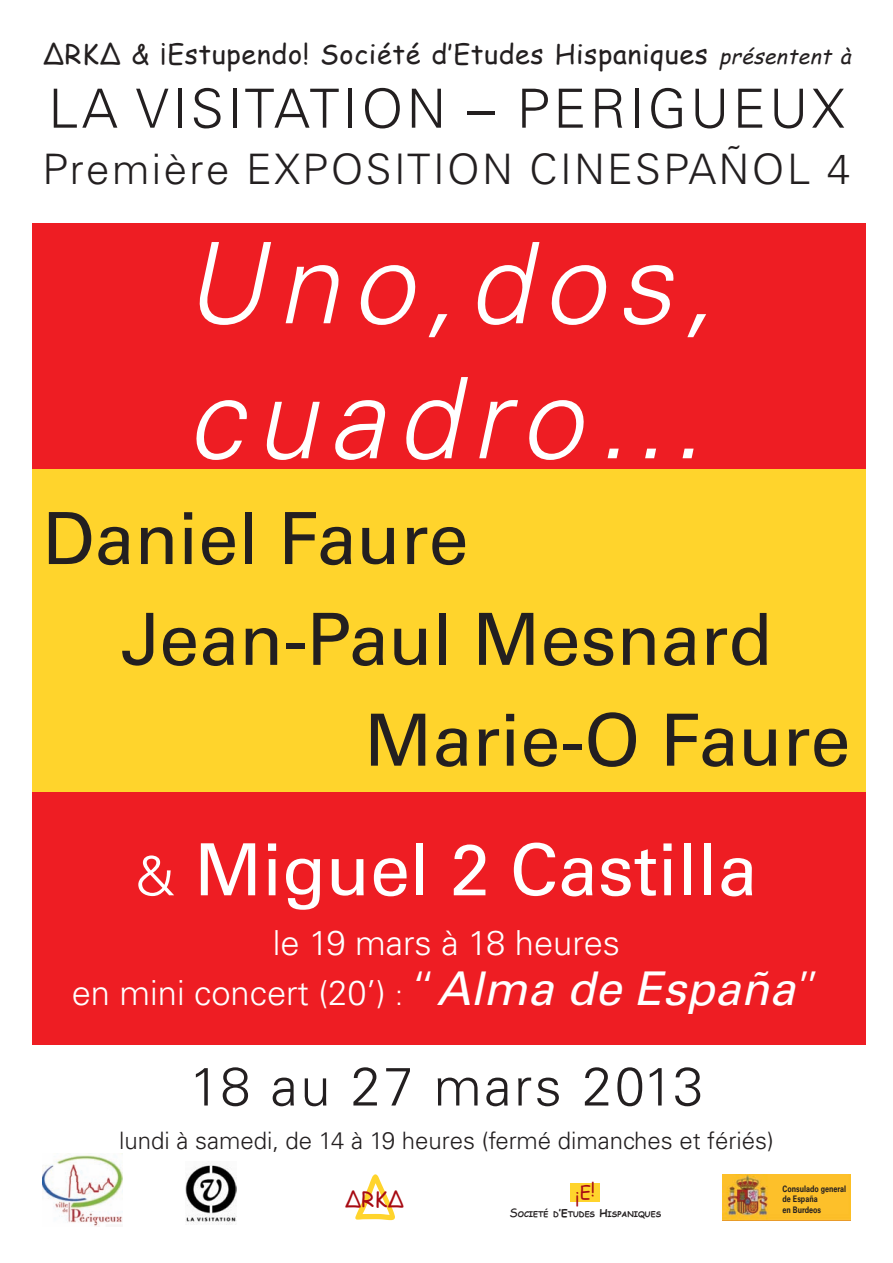
<style>
.page{position:relative;width:893px;height:1263px;background:#fff}
.page>*{position:absolute;margin:0;border:0;box-sizing:border-box;transform-origin:0 0}
.t1{font:italic 300 112.5px/135px "Univers";letter-spacing:.105em;color:#fff}
.t2{font:72px "Univers";color:#231f20}
.t3{font:72px "Univers";color:#fff}
.t4{font:300 54px "Univers";letter-spacing:.065em;color:#231f20}
.t5{font:54px "Comic Sans MS";color:#ffd42c}
.t6{font:300 42px "Univers";letter-spacing:.06em;color:#231f20}
.t7{font:300 34.5px/50.1px "Univers";color:#fff;text-align:center}
.t8{font:27px "Comic Sans MS";letter-spacing:.02em;color:#231f20}
.t9{font:300 24px "Univers";color:#231f20}
.t10{font:21px "Comic Sans MS";color:#a70a12}
.t11{font:18px "Comic Sans MS";color:#a70a12}
.t12{font:700 9px/10.8px "Univers";color:#231f20;scale:.8 1}
.t13{font:700 7.8px "Comic Sans MS";color:#231f20}
.s1{font-style:italic;font-size:21px}
.s2{font-weight:300;font-size:54px}
.s3{font-size:28.5px}
.s4{font-size:46.5px}
.s5{font-weight:400;font-style:italic;font-size:46.5px}
.s6{font-weight:400;font-size:12px}
.s7{font-size:10.5px}
</style>
<div class="page">
<div style="left:570px;top:1183px;width:30px;height:19px;background:#ffd42c"></div>
<div style="left:32px;top:223px;width:833px;height:264px;background:#ee1d23"></div>
<div style="left:32px;top:470px;width:833px;height:355px;background:#ffd42c"></div>
<div style="left:32px;top:793px;width:833px;height:252px;background:#ee1d23"></div>
<img style="left:722px;top:1175px;width:128px;height:45px">
<img style="left:43px;top:1155px;width:80px;height:71px">
<img style="left:186px;top:1165px;width:50px;height:59px">
<p class="t8" style="left:43px;top:34px;width:814px">∆RK∆ &amp; ¡Estupendo! Société d’Etudes Hispaniques <span class="s1">présentent à</span></p>
<h3 class="t4" style="left:48px;top:89px;width:798px">LA VISITATION – PERIGUEUX</h3>
<h3 class="t6" style="left:43px;top:153px;width:809px">Première EXPOSITION CINESPAÑOL 4</h3>
<h1 class="t1" style="left:184px;top:226px;width:533px">Uno,dos, cuadro…</h1>
<h2 class="t2" style="left:43px;top:512px;width:428px">Daniel Faure</h2>
<h2 class="t2" style="left:121px;top:613px;width:653px">Jean-Paul Mesnard</h2>
<h2 class="t2" style="left:364px;top:714px;width:488px">Marie-O Faure</h2>
<h2 class="t3" style="left:135px;top:843px;width:624px"><span class="s2">&amp;</span> Miguel 2 Castilla</h2>
<p class="t7" style="left:72px;top:920px;width:751px">le 19 mars à 18 heures<br>en mini concert (20’) <span class="s3">:</span> <span class="s4">“</span><span class="s5">Alma de España</span><span class="s4">”</span></p>
<h3 class="t4" style="left:190px;top:1066px;width:515px">18 au 27 mars 2013</h3>
<p class="t9" style="left:119px;top:1131px;width:656px">lundi à samedi, de 14 à 19 heures (fermé dimanches et fériés)</p>
<h3 class="t5" style="left:353px;top:1159px;width:44px">∆</h3>
<p class="t10" style="left:344px;top:1184px;width:61px">∆RK∆</p>
<p class="t11" style="left:575px;top:1179px;width:21px">¡E!</p>
<p class="t13" style="left:509px;top:1209px;width:153px"><span class="s6">S</span>OCIETÉ D<span class="s7">’E</span>TUDES <span class="s7">H</span>ISPANIQUES</p>
<p class="t12" style="left:783px;top:1184px;width:81px">Consulado general de España<br>en Burdeos</p>
</div>
